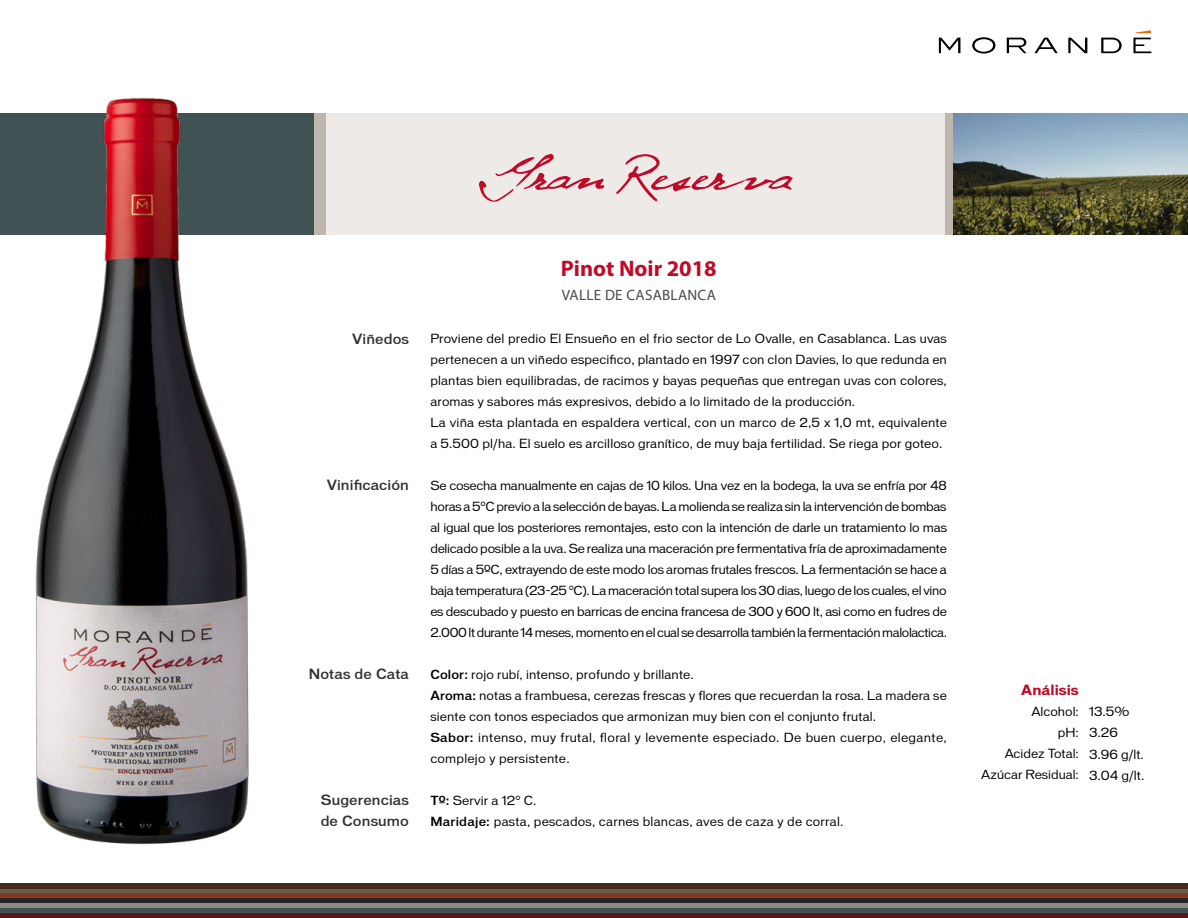
<style>
.page{position:relative;width:1188px;height:918px;background:#fff}
.page>*{position:absolute;margin:0;border:0;box-sizing:border-box;transform-origin:0 0}
.t1{font:700 22.5px "Myriad Pro";color:#c10a27}
.t2{font:15px "Myriad Pro";letter-spacing:.02em;color:#4a4a49}
.t3{font:500 13.5px/21px "Vonnes";letter-spacing:.01em;color:#333335}
.t4{font:700 13.5px "Vonnes";color:#c10a27}
.t5{font:12.15px/21.1px "Vonnes";color:#000}
.t6{font:12px/21px "Vonnes";letter-spacing:.01em;color:#000}
.s1{font-weight:500}
</style>
<div class="page">
<div style="left:0;top:113px;width:327px;height:122px;background:#405254"></div>
<div style="left:314px;top:113px;width:13px;height:122px;background:#bfb7ae"></div>
<div style="left:327px;top:113px;width:618px;height:122px;background:#eeeae7"></div>
<div style="left:945px;top:113px;width:9px;height:122px;background:#bfb7ae"></div>
<svg style="left:939px;top:38px;width:21px;height:15px"></svg>
<svg style="left:972px;top:37px;width:23px;height:17px"></svg>
<svg style="left:1007px;top:38px;width:20px;height:15px"></svg>
<svg style="left:1034px;top:38px;width:24px;height:15px"></svg>
<svg style="left:1068px;top:38px;width:19px;height:15px"></svg>
<svg style="left:1101px;top:38px;width:21px;height:15px"></svg>
<svg style="left:1133px;top:30px;width:18px;height:23px"></svg>
<img style="left:953px;top:113px;width:235px;height:122px">
<div style="left:0;top:884px;width:1188px;height:34px;background:#47291a"></div>
<div style="left:0;top:889px;width:1188px;height:5px;background:#665c52"></div>
<hr style="left:0;top:894px;width:1188px;height:4px;background:#87381f">
<div style="left:0;top:898px;width:1188px;height:5px;background:#262424"></div>
<div style="left:0;top:903px;width:1188px;height:5px;background:#8f8a87"></div>
<div style="left:0;top:908px;width:1188px;height:5px;background:#405254"></div>
<div style="left:0;top:913px;width:1188px;height:5px;background:#59171a"></div>
<svg style="left:479px;top:154px;width:314px;height:48px"></svg>
<img style="left:35px;top:97px;width:214px;height:748px">
<p class="t3" style="left:352px;top:329px;width:58px">Viñedos</p>
<p class="t3" style="left:327px;top:474px;width:84px">Vinificación</p>
<p class="t3" style="left:309px;top:663px;width:102px">Notas de Cata</p>
<p class="t3" style="left:321px;top:789px;width:90px">Sugerencias de Consumo</p>
<h1 class="t1" style="left:561px;top:256px;width:157px">Pinot Noir 2018</h1>
<p class="t2" style="left:562px;top:286px;width:156px">VALLE DE CASABLANCA</p>
<p class="t6" style="left:430px;top:328px;width:518px">Proviene del predio El Ensueño en el frio sector de Lo Ovalle, en Casablanca. Las uvas pertenecen a un viñedo especifico, plantado en 1997 con clon Davies, lo que redunda en plantas bien equilibradas, de racimos y bayas pequeñas que entregan uvas con colores, aromas y sabores más expresivos, debido a lo limitado de la producción.<br>La viña esta plantada en espaldera vertical, con un marco de 2,5 x 1,0 mt, equivalente a 5.500 pl/ha. El suelo es arcilloso granítico, de muy baja fertilidad. Se riega por goteo.</p>
<p class="t6" style="left:430px;top:475px;width:518px;text-align:justify">Se cosecha manualmente en cajas de 10 kilos. Una vez en la bodega, la uva se enfría por 48 horas a 5°C previo a la selección de bayas. La molienda se realiza sin la intervención de bombas al igual que los posteriores remontajes, esto con la intención de darle un tratamiento lo mas delicado posible a la uva. Se realiza una maceración pre fermentativa fría de aproximadamente 5 días a 5ºC, extrayendo de este modo los aromas frutales frescos. La fermentación se hace a baja temperatura (23-25 °C). La maceración total supera los 30 dias, luego de los cuales, el vino es descubado y puesto en barricas de encina francesa de 300 y 600 lt, asi como en fudres de 2.000 lt durante 14 meses, momento en el cual se desarrolla también la fermentación malolactica.</p>
<p class="t6" style="left:430px;top:664px;width:518px"><span class="s1">Color:</span> rojo rubí, intenso, profundo y brillante.<br><span class="s1">Aroma:</span> notas a frambuesa, cerezas frescas y flores que recuerdan la rosa. La madera se siente con tonos especiados que armonizan muy bien con el conjunto frutal.<br><span class="s1">Sabor:</span> intenso, muy frutal, floral y levemente especiado. De buen cuerpo, elegante, complejo y persistente.</p>
<p class="t6" style="left:430px;top:790px;width:415px"><span class="s1">Tº:</span> Servir a 12° C.<br><span class="s1">Maridaje:</span> pasta, pescados, carnes blancas, aves de caza y de corral.</p>
<p class="t4" style="left:1021px;top:682px;width:59px">Análisis</p>
<p class="t6" style="left:981px;top:701px;width:99px;text-align:right">Alcohol:<br>pH:<br>Acidez Total:<br>Azúcar Residual:</p>
<p class="t5" style="left:1089px;top:701px;width:57px">13.5%<br>3.26<br>3.96 g/lt.<br>3.04 g/lt.</p>
</div>
